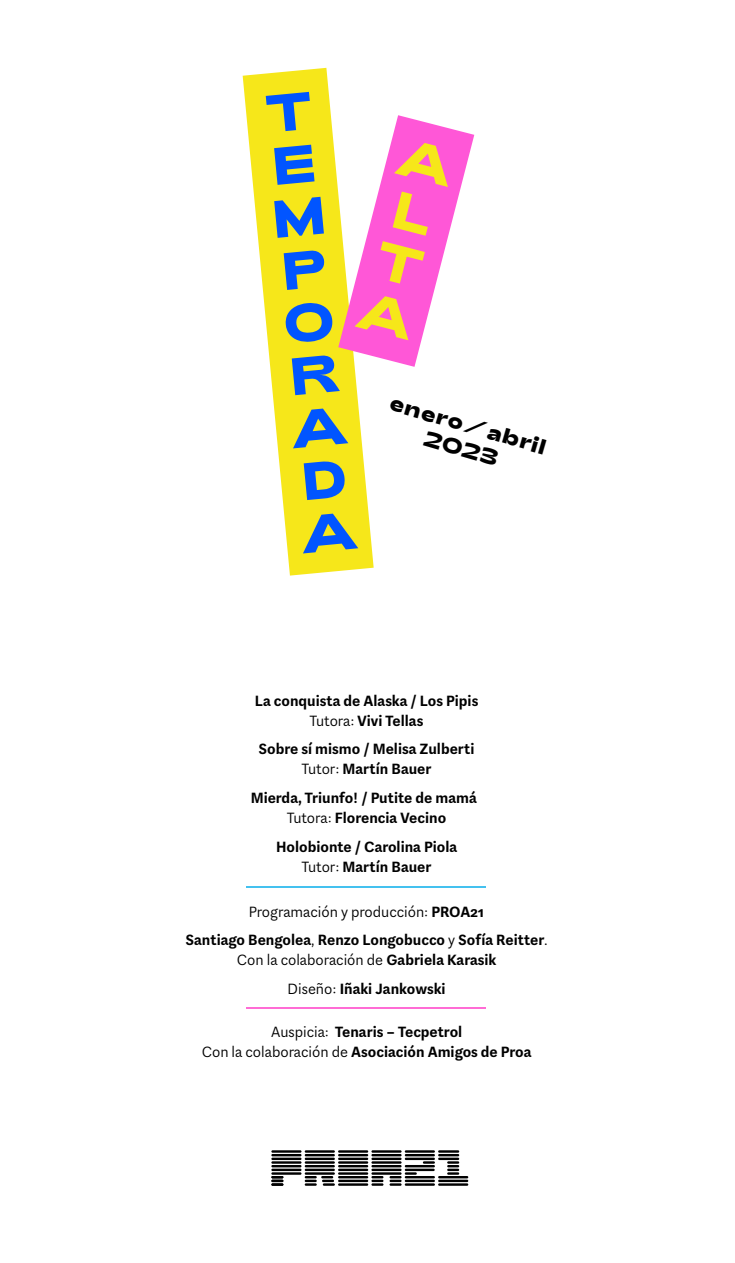
<style>
.page{position:relative;width:735px;height:1263px;background:#fff}
.page>*{position:absolute;margin:0;border:0;box-sizing:border-box;transform-origin:0 0}
.t1{font:900 52.65px/52.8px "Adieu";color:#0155ff}
.t2{font:900 52.65px/52.8px "Adieu";color:#f6e71a}
.t3{font:900 21.45px/24.2px "Adieu";color:#000;text-align:center}
.t4{font:700 15.3px/20.1px "Aspen";color:#000;text-align:center}
.s1{font-weight:300}
</style>
<div class="page">
<hr style="left:371px;top:1150px;width:30px;height:3px;background:#000">
<hr style="left:371px;top:1154px;width:30px;height:2px;background:#000">
<hr style="left:371px;top:1157px;width:30px;height:3px;background:#000">
<hr style="left:371px;top:1161px;width:30px;height:3px;background:#000">
<hr style="left:371px;top:1165px;width:30px;height:2px;background:#000">
<hr style="left:371px;top:1169px;width:30px;height:2px;background:#000">
<hr style="left:371px;top:1172px;width:30px;height:3px;background:#000">
<svg style="left:371px;top:1176px;width:12px;height:10px"></svg>
<hr style="left:304px;top:1150px;width:31px;height:3px;background:#000">
<hr style="left:304px;top:1154px;width:31px;height:2px;background:#000">
<hr style="left:304px;top:1157px;width:31px;height:3px;background:#000">
<hr style="left:304px;top:1161px;width:31px;height:3px;background:#000">
<hr style="left:304px;top:1165px;width:31px;height:2px;background:#000">
<hr style="left:304px;top:1169px;width:31px;height:2px;background:#000">
<hr style="left:304px;top:1172px;width:31px;height:3px;background:#000">
<svg style="left:304px;top:1176px;width:31px;height:10px"></svg>
<hr style="left:338px;top:1150px;width:30px;height:3px;background:#000">
<hr style="left:338px;top:1154px;width:30px;height:2px;background:#000">
<hr style="left:338px;top:1157px;width:30px;height:3px;background:#000">
<hr style="left:338px;top:1161px;width:30px;height:3px;background:#000">
<hr style="left:338px;top:1165px;width:30px;height:2px;background:#000">
<hr style="left:338px;top:1169px;width:30px;height:2px;background:#000">
<hr style="left:338px;top:1172px;width:30px;height:3px;background:#000">
<hr style="left:338px;top:1176px;width:30px;height:2px;background:#000">
<hr style="left:338px;top:1180px;width:30px;height:2px;background:#000">
<hr style="left:338px;top:1183px;width:30px;height:3px;background:#000">
<hr style="left:271px;top:1150px;width:30px;height:3px;background:#000">
<hr style="left:271px;top:1154px;width:30px;height:2px;background:#000">
<hr style="left:271px;top:1157px;width:30px;height:3px;background:#000">
<hr style="left:271px;top:1161px;width:30px;height:3px;background:#000">
<hr style="left:271px;top:1165px;width:30px;height:2px;background:#000">
<hr style="left:271px;top:1169px;width:30px;height:2px;background:#000">
<hr style="left:271px;top:1172px;width:30px;height:3px;background:#000">
<svg style="left:271px;top:1176px;width:12px;height:10px"></svg>
<svg style="left:422px;top:1161px;width:12px;height:3px"></svg>
<svg style="left:389px;top:1172px;width:27px;height:14px"></svg>
<hr style="left:404px;top:1165px;width:30px;height:2px;background:#000">
<hr style="left:404px;top:1169px;width:30px;height:2px;background:#000">
<hr style="left:404px;top:1157px;width:30px;height:3px;background:#000">
<hr style="left:404px;top:1154px;width:30px;height:2px;background:#000">
<hr style="left:404px;top:1150px;width:30px;height:3px;background:#000">
<hr style="left:404px;top:1176px;width:30px;height:2px;background:#000">
<hr style="left:404px;top:1180px;width:30px;height:2px;background:#000">
<hr style="left:404px;top:1183px;width:30px;height:3px;background:#000">
<svg style="left:447px;top:1161px;width:12px;height:14px"></svg>
<hr style="left:438px;top:1150px;width:21px;height:3px;background:#000">
<hr style="left:438px;top:1154px;width:21px;height:2px;background:#000">
<hr style="left:438px;top:1157px;width:21px;height:3px;background:#000">
<hr style="left:438px;top:1176px;width:30px;height:2px;background:#000">
<hr style="left:438px;top:1180px;width:30px;height:2px;background:#000">
<hr style="left:438px;top:1183px;width:30px;height:3px;background:#000">
<svg style="left:242px;top:68px;width:131px;height:508px;fill:#f6e71a"></svg>
<svg style="left:338px;top:115px;width:136px;height:252px"></svg>
<hr style="left:246px;top:886px;width:239px;height:2px;background:#44c1ef">
<hr style="left:246px;top:1007px;width:239px;height:2px;background:#ff6cd5">
<h1 class="t1" style="left:260px;top:89px;width:60px;rotate:-5deg">T<br>E<br>M<br>P<br>O<br>R<br>A<br>D<br>A</h1>
<h1 class="t2" style="left:402px;top:129px;width:61px;rotate:14deg">A<br>L<br>T<br>A</h1>
<h2 class="t3" style="left:393px;top:391px;width:163px;rotate:16deg">enero/abril<br>2023</h2>
<p class="t4" style="left:255px;top:692px;width:225px">La conquista de Alaska / Los Pipis<br><span class="s1">Tutora:</span> Vivi Tellas</p>
<p class="t4" style="left:258px;top:740px;width:217px">Sobre sí mismo / Melisa Zulberti<br><span class="s1">Tutor:</span> Martín Bauer</p>
<p class="t4" style="left:250px;top:789px;width:227px">Mierda, Triunfo! / Putite de mamá<br><span class="s1">Tutora:</span> Florencia Vecino</p>
<p class="t4" style="left:276px;top:838px;width:182px">Holobionte / Carolina Piola<br><span class="s1">Tutor:</span> Martín Bauer</p>
<p class="t4" style="left:185px;top:899px;width:363px;line-height:28.2px"><span class="s1">Programación y producción:</span> PROA21<br>Santiago Bengolea<span class="s1">,</span> Renzo Longobucco <span class="s1">y</span> Sofía Reitter<span class="s1">.</span></p>
<p class="t4" style="left:237px;top:947px;width:261px;line-height:28.7px"><span class="s1">Con la colaboración de</span> Gabriela Karasik<br><span class="s1">Diseño:</span> Iñaki Jankowski</p>
<p class="t4" style="left:202px;top:1023px;width:331px"><span class="s1">Auspicia:</span> Tenaris – Tecpetrol<br><span class="s1">Con la colaboración de</span> Asociación Amigos de Proa</p>
</div>
